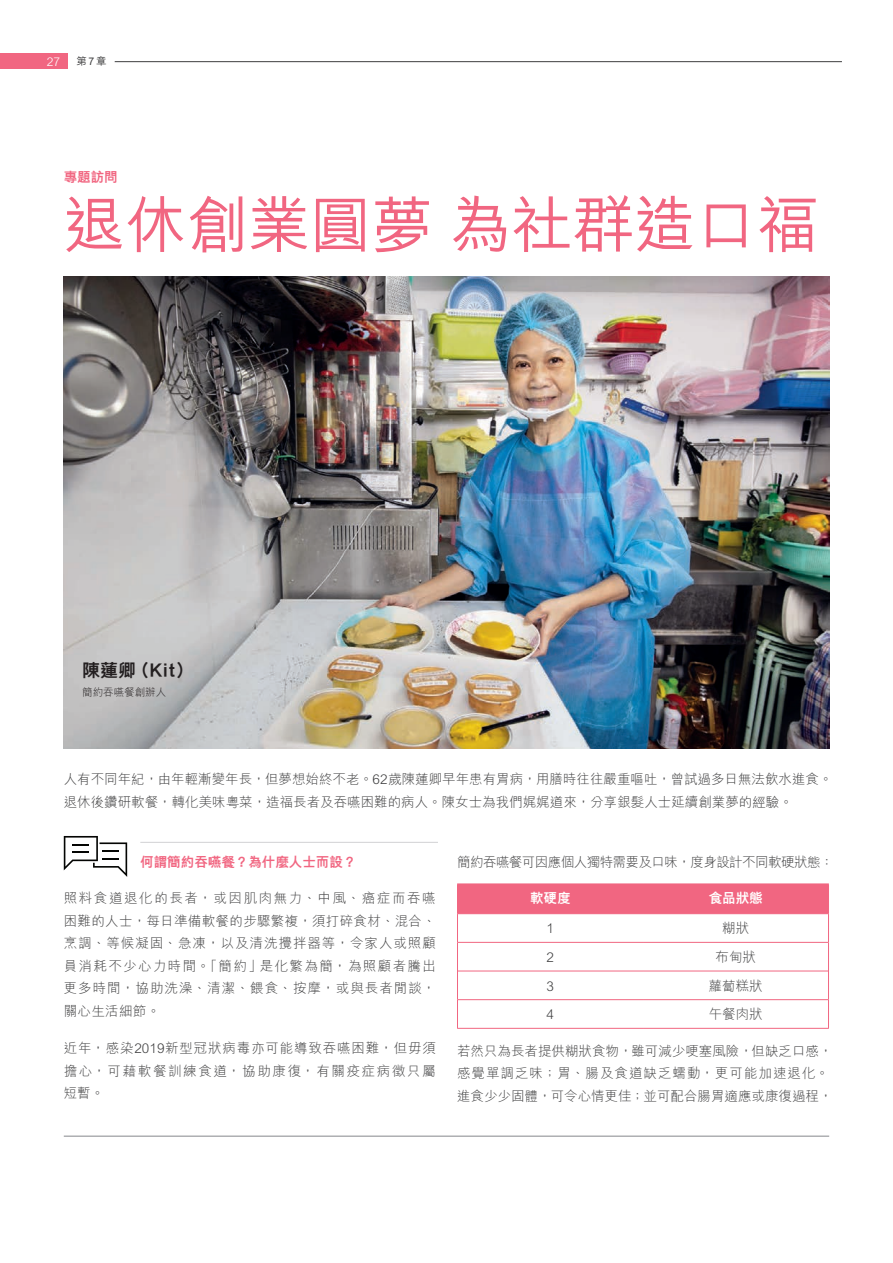
<style>
.page{position:relative;width:893px;height:1263px;background:#fff}
.page>*{position:absolute;margin:0;border:0;box-sizing:border-box;transform-origin:0 0}
.t1{font:500 61.5px "M Hei H Kfor HSBC";color:#f16681}
.t2{font:800 18px "M Hei H Kfor HSBC";color:#231f20}
.t3{font:300 13.5px/22.5px "M Hei H Kfor HSBC";color:#3e3e3f;text-align:justify}
.t4{font:300 13.5px "M Hei H Kfor HSBC";letter-spacing:-.04em;color:#3e3e3f}
.t5{font:800 13.5px "M Hei H Kfor HSBC";color:#f16681}
.t6{font:800 13.5px "M Hei H Kfor HSBC";color:#fff}
.t7{font:300 12px "M Hei H Kfor HSBC";color:#fff}
.t8{font:300 10.5px "M Hei H Kfor HSBC";color:#231f20}
.t9{font:500 10.5px "M Hei H Kfor HSBC";color:#3e3e3f}
</style>
<div class="page">
<div style="left:0;top:53px;width:68px;height:16px;background:#f16681"></div>
<hr style="left:115px;top:61px;width:727px;height:1px;background:#3e3e3f">
<hr style="left:140px;top:842px;width:298px;height:1px;background:#d1d2d4">
<svg style="left:64px;top:836px;width:63px;height:41px"></svg>
<img style="left:64px;top:276px;width:765px;height:472px">
<hr style="left:457px;top:1028px;width:186px;height:1px;background:#f16681">
<hr style="left:643px;top:1028px;width:186px;height:1px;background:#f16681">
<hr style="left:457px;top:883px;width:186px;height:1px;background:#f16681">
<hr style="left:643px;top:883px;width:186px;height:1px;background:#f16681">
<svg style="left:457px;top:884px;width:372px;height:144px"></svg>
<hr style="left:457px;top:913px;width:186px;height:1px;background:#f16681">
<hr style="left:643px;top:913px;width:186px;height:1px;background:#f16681">
<hr style="left:458px;top:942px;width:185px;height:1px;background:#f16681">
<hr style="left:643px;top:942px;width:185px;height:1px;background:#f16681">
<hr style="left:458px;top:971px;width:185px;height:1px;background:#f16681">
<hr style="left:643px;top:971px;width:185px;height:1px;background:#f16681">
<hr style="left:458px;top:999px;width:185px;height:1px;background:#f16681">
<hr style="left:643px;top:999px;width:185px;height:1px;background:#f16681">
<hr style="left:64px;top:1135px;width:765px;height:2px;background:#939598">
<p class="t7" style="left:47px;top:55px;width:15px">27</p>
<p class="t9" style="left:77px;top:54px;width:31px">第7章</p>
<p class="t5" style="left:64px;top:170px;width:55px">專題訪問</p>
<h1 class="t1" style="left:64px;top:180px;width:757px">退休創業圓夢 為社群造口福</h1>
<h2 class="t2" style="left:82px;top:661px;width:113px">陳蓮卿（Kit）</h2>
<p class="t8" style="left:82px;top:686px;width:85px">簡約吞嚥餐創辦人</p>
<p class="t3" style="left:64px;top:768px;width:770px">人有不同年紀，由年輕漸變年長，但夢想始終不老。62歲陳蓮卿早年患有胃病，用膳時往往嚴重嘔吐，曾試過多日無法飲水進食。退休後鑽研軟餐，轉化美味粵菜，造福長者及吞嚥困難的病人。陳女士為我們娓娓道來，分享銀髮人士延續創業夢的經驗。</p>
<p class="t5" style="left:140px;top:855px;width:218px">何謂簡約吞嚥餐？為什麼人士而設？</p>
<p class="t3" style="left:64px;top:887px;width:374px">照料食道退化的長者，或因肌肉無力、中風、癌症而吞嚥困難的人士，每日準備軟餐的步驟繁複，須打碎食材、混合、烹調、等候凝固、急凍，以及清洗攪拌器等，令家人或照顧員消耗不少心力時間。「簡約」是化繁為簡，為照顧者騰出更多時間，協助洗澡、清潔、餵食、按摩，或與長者閒談，關心生活細節。</p>
<p class="t3" style="left:64px;top:1037px;width:374px">近年，感染2019新型冠狀病毒亦可能導致吞嚥困難，但毋須擔心，可藉軟餐訓練食道，協助康復，有關疫症病徵只屬短暫。</p>
<p class="t4" style="left:457px;top:855px;width:378px">簡約吞嚥餐可因應個人獨特需要及口味，度身設計不同軟硬狀態：</p>
<p class="t6" style="left:530px;top:892px;width:42px">軟硬度</p>
<p class="t6" style="left:709px;top:892px;width:55px">食品狀態</p>
<p class="t3" style="left:546px;top:917px;width:9px">1</p>
<p class="t3" style="left:722px;top:917px;width:28px">糊狀</p>
<p class="t3" style="left:546px;top:945px;width:9px">2</p>
<p class="t3" style="left:715px;top:945px;width:42px">布甸狀</p>
<p class="t3" style="left:546px;top:974px;width:9px">3</p>
<p class="t3" style="left:709px;top:974px;width:55px">蘿蔔糕狀</p>
<p class="t3" style="left:546px;top:1003px;width:9px">4</p>
<p class="t3" style="left:709px;top:1003px;width:55px">午餐肉狀</p>
<p class="t3" style="left:457px;top:1039px;width:377px;text-align:left">若然只為長者提供糊狀食物，雖可減少哽塞風險，但缺乏口感，感覺單調乏味；胃、腸及食道缺乏蠕動，更可能加速退化。進食少少固體，可令心情更佳；並可配合腸胃適應或康復過程，</p>
</div>
